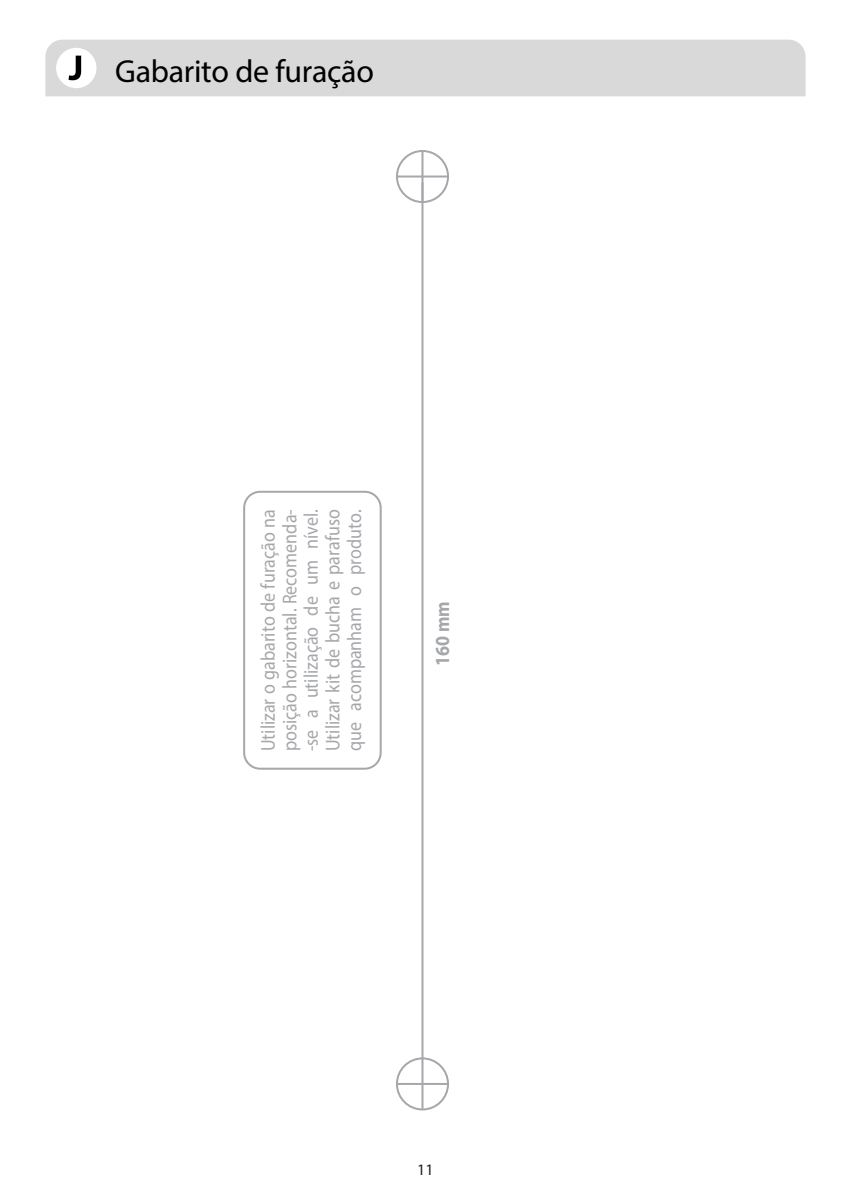
<style>
.page{position:relative;width:851px;height:1191px;background:#fff}
.page>*{position:absolute;margin:0;border:0;box-sizing:border-box;transform-origin:0 0}
.t1{font:32px "Myriad Pro";letter-spacing:-.01em;color:#000}
.t2{font:20px/21.6px "Myriad Pro";color:#a5a7aa;text-align:justify;scale:.9 1}
.t3{font:700 20px "Myriad Pro";color:#a5a7aa;scale:.9 1}
.t4{font:16px "Myriad Pro";color:#221e20}
</style>
<div class="page">
<hr style="left:421px;top:176px;width:2px;height:908px;background:#a5a7aa">
<hr style="left:421px;top:152px;width:2px;height:24px;background:#a5a7aa">
<svg style="left:421px;top:182px;width:1px;height:18px"></svg>
<hr style="left:422px;top:175px;width:25px;height:2px;background:#a5a7aa">
<hr style="left:397px;top:175px;width:25px;height:2px;background:#a5a7aa">
<hr style="left:421px;top:1084px;width:2px;height:24px;background:#a5a7aa">
<hr style="left:397px;top:1083px;width:25px;height:2px;background:#a5a7aa">
<hr style="left:422px;top:1083px;width:25px;height:2px;background:#a5a7aa">
<div style="left:396px;top:150px;width:53px;height:53px;border:2px solid #a5a7aa;border-radius:50%"></div>
<div style="left:396px;top:1057px;width:53px;height:53px;border:2px solid #a5a7aa;border-radius:50%"></div>
<div style="left:45px;top:40px;width:760px;height:56px;background:#d9d9d9"></div>
<div style="left:56px;top:48px;width:40px;height:40px;background:#fff;border-radius:50%"></div>
<svg style="left:68px;top:56px;width:13px;height:24px"></svg>
<div style="left:243px;top:491px;width:138px;height:278px;border:2px solid #a5a7aa;border-radius:16px"></div>
<h1 class="t1" style="left:115px;top:52px;width:260px">Gabarito de furação</h1>
<p class="t2" style="left:257px;top:751px;width:270px;rotate:-90deg">Utilizar o gabarito de furação na posição horizontal. Recomenda--se a utilização de um nível.<br>Utilizar kit de bucha e parafuso que acompanham o produto.</p>
<p class="t3" style="left:429px;top:666px;width:73px;rotate:-90deg">160 mm</p>
<p class="t4" style="left:417px;top:1160px;width:18px">11</p>
</div>
